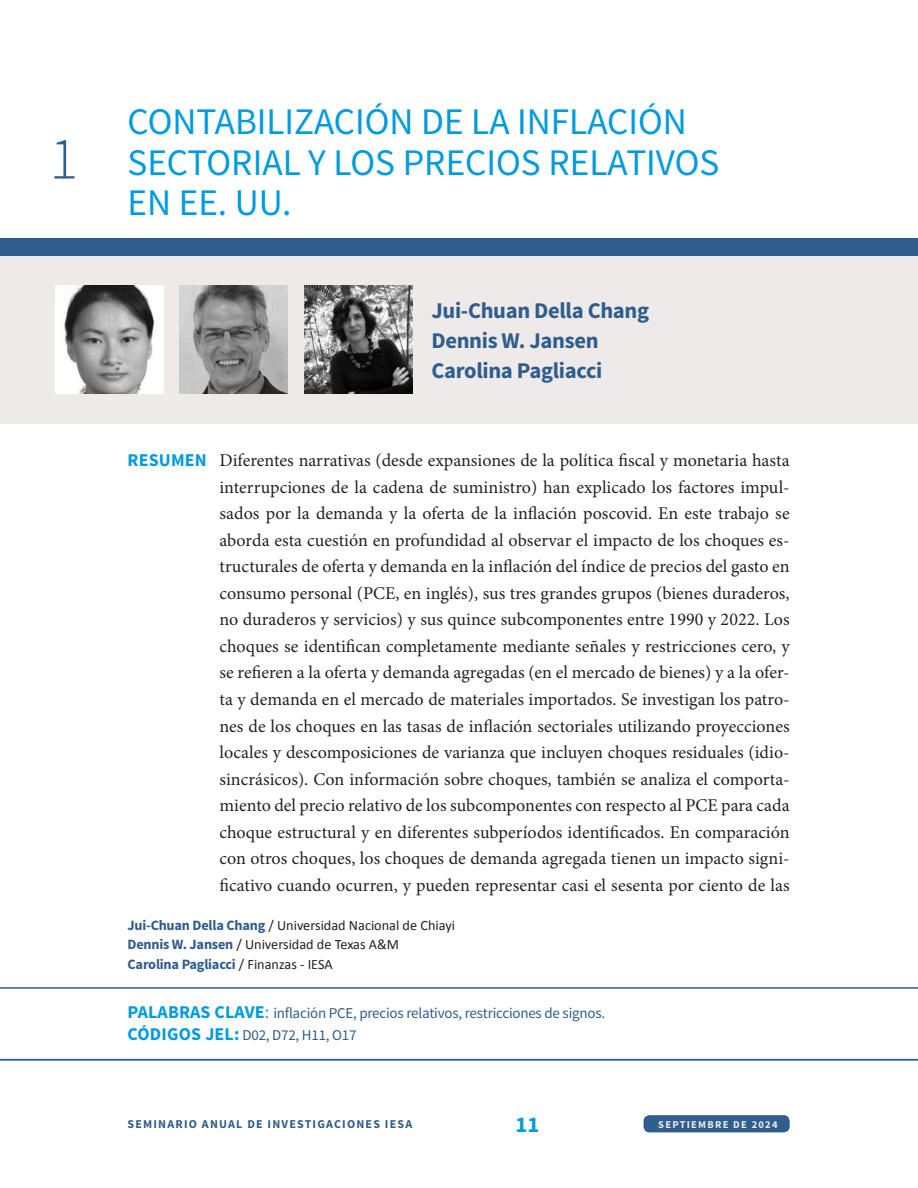
<style>
.page{position:relative;width:918px;height:1188px;background:#fff}
.page>*{position:absolute;margin:0;border:0;box-sizing:border-box;transform-origin:0 0}
.t1{font:300 60px "Source Sans Pro";color:#2f5d8c}
.t2{font:37.5px/40.5px "Source Sans Pro";color:#009bde}
.t3{font:700 22.5px/30px "Source Sans Pro";letter-spacing:-.015em;color:#2f5d8c}
.t4{font:700 22.5px "Source Sans Pro";color:#009bde}
.t5{font:18px/26.5px "Minion Pro";color:#222;text-align:justify}
.t6{font:700 18px "Source Sans Pro";letter-spacing:.01em;color:#009bde}
.t7{font:15px/22.5px "Source Sans Pro";letter-spacing:-.015em;color:#2f5d8c}
.t8{font:14.25px/19.5px "Calibri";color:#231f20}
.t9{font:700 14.25px "Source Sans Pro";letter-spacing:-.015em;color:#2f5d8c}
.t10{font:700 12px "Source Sans Pro";letter-spacing:.1em;color:#2f5d8c}
.t11{font:700 10.5px "Source Sans Pro";letter-spacing:.12em;color:#eeeae9}
.s1{font-family:"Source Sans Pro";font-weight:700;color:#2f5d8c}
.s2{font-family:"Calibri";font-weight:400;color:#231f20}
.s3{font-weight:700;font-size:18px;color:#009bde}
.s4{font-size:18px;color:#009bde}
</style>
<div class="page">
<div style="left:644px;top:1115px;width:146px;height:17px;background:#2f5d8c;border-radius:6px"></div>
<div style="left:0;top:255px;width:918px;height:169px;background:#eeeae9"></div>
<img style="left:55px;top:286px;width:108px;height:108px">
<div style="left:0;top:238px;width:918px;height:17px;background:#2f5d8c"></div>
<img style="left:180px;top:286px;width:108px;height:108px">
<img style="left:304px;top:286px;width:108px;height:108px">
<hr style="left:0;top:987px;width:918px;height:2px;background:#2f5d8c">
<hr style="left:0;top:1059px;width:918px;height:1px;background:#2f5d8c">
<h1 class="t1" style="left:49px;top:122px;width:30px">1</h1>
<h2 class="t2" style="left:128px;top:102px;width:593px">CONTABILIZACIÓN DE LA INFLACIÓN<br>SECTORIAL Y LOS PRECIOS RELATIVOS<br>EN EE. UU.</h2>
<p class="t3" style="left:432px;top:297px;width:219px">Jui-Chuan Della Chang<br>Dennis W. Jansen<br>Carolina Pagliacci</p>
<p class="t6" style="left:128px;top:449px;width:81px">RESUMEN</p>
<p class="t5" style="left:219px;top:447px;width:572px">Diferentes narrativas (desde expansiones de la política fiscal y monetaria hasta interrupciones de la cadena de suministro) han explicado los factores impul&shy;sados por la demanda y la oferta de la inflación poscovid. En este trabajo se aborda esta cuestión en profundidad al observar el impacto de los choques es&shy;tructurales de oferta y demanda en la inflación del índice de precios del gasto en consumo personal (PCE, en inglés), sus tres grandes grupos (bienes duraderos, no duraderos y servicios) y sus quince subcomponentes entre 1990 y 2022. Los choques se identifican completamente mediante señales y restricciones cero, y se refieren a la oferta y demanda agregadas (en el mercado de bienes) y a la ofer&shy;ta y demanda en el mercado de materiales importados. Se investigan los patro&shy;nes de los choques en las tasas de inflación sectoriales utilizando proyecciones locales y descomposiciones de varianza que incluyen choques residuales (idio&shy;sincrásicos). Con información sobre choques, también se analiza el comporta&shy;miento del precio relativo de los subcomponentes con respecto al PCE para cada choque estructural y en diferentes subperíodos identificados. En comparación con otros choques, los choques de demanda agregada tienen un impacto signi&shy;ficativo cuando ocurren, y pueden representar casi el sesenta por ciento de las</p>
<p class="t8" style="left:128px;top:915px;width:329px"><span class="s1">Jui-Chuan Della Chang</span> / Universidad Nacional de Chiayi<br><span class="s1">Dennis W. Jansen</span> / Universidad de Texas A&amp;M</p>
<p class="t9" style="left:128px;top:955px;width:207px">Carolina Pagliacci <span class="s2">/ Finanzas - IESA</span></p>
<p class="t7" style="left:128px;top:1002px;width:479px"><span class="s3">PALABRAS CLAVE</span><span class="s4">:</span> inflación PCE, precios relativos, restricciones de signos.<br><span class="s3">CÓDIGOS JEL:</span> D02, D72, H11, O17</p>
<p class="t10" style="left:128px;top:1116px;width:286px">SEMINARIO ANUAL DE INVESTIGACIONES IESA</p>
<p class="t4" style="left:516px;top:1110px;width:25px">11</p>
<p class="t11" style="left:658px;top:1118px;width:121px">SEPTIEMBRE DE 2024</p>
</div>
